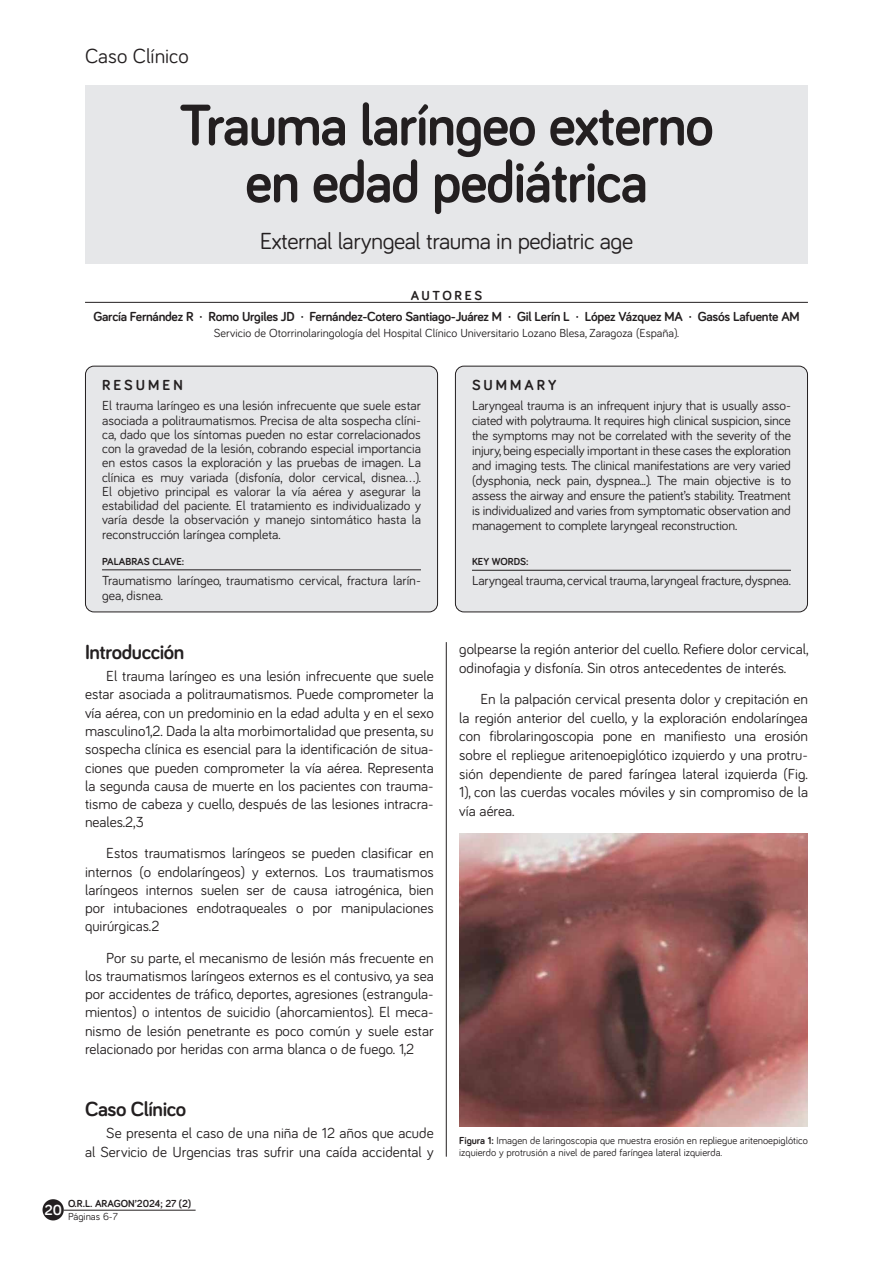
<style>
.page{position:relative;width:893px;height:1263px;background:#fff}
.page>*{position:absolute;margin:0;border:0;box-sizing:border-box;transform-origin:0 0}
.t1{font:700 60px/57px "Bariol";letter-spacing:-.02em;color:#231f20;text-align:center;scale:.96 1}
.t2{font:24px "Bariol";letter-spacing:-.02em;color:#231f20}
.t3{font:700 21px "Bariol";letter-spacing:-.02em;color:#231f20}
.t4{font:21px "Bariol";color:#231f20}
.t5{font:15px/18.3px "Bariol";color:#231f20;text-align:justify}
.t6{font:700 15px "Bariol";letter-spacing:.2em;color:#231f20}
.t7{font:700 15px "Bariol";color:#fff}
.t8{font:13.5px/14.2px "Bariol";letter-spacing:-.01em;color:#231f20;text-align:justify}
.t9{font:700 13.5px/21.3px "Bariol";letter-spacing:-.02em;color:#231f20;text-align:center}
.t10{font:12px "Bariol";color:#231f20}
.t11{font:10.5px/12.6px "Bariol";color:#231f20}
.t12{font:700 10.5px "Bariol";color:#231f20}
.s1{font-weight:700}
</style>
<div class="page">
<div style="left:85px;top:366px;width:353px;height:246px;background:#e6e7e9;border-radius:9px"></div>
<div style="left:85px;top:366px;width:353px;height:246px;border:1px solid #231f20;border-radius:9px"></div>
<div style="left:455px;top:366px;width:352px;height:246px;background:#e6e7e9;border-radius:9px"></div>
<div style="left:455px;top:366px;width:353px;height:246px;border:1px solid #231f20;border-radius:9px"></div>
<div style="left:85px;top:85px;width:723px;height:179px;background:#e6e7e9"></div>
<hr style="left:446px;top:642px;width:1px;height:515px;background:#231f20">
<hr style="left:102px;top:569px;width:319px;height:1px;background:#231f20">
<hr style="left:472px;top:570px;width:319px;height:1px;background:#231f20">
<hr style="left:85px;top:302px;width:723px;height:1px;background:#231f20">
<hr style="left:64px;top:1210px;width:132px;height:1px;background:#231f20">
<div style="left:43px;top:1199px;width:21px;height:21px;background:#231f20;border-radius:50%"></div>
<img style="left:459px;top:833px;width:349px;height:294px">
<h3 class="t4" style="left:85px;top:42px;width:105px">Caso Clínico</h3>
<h1 class="t1" style="left:179px;top:94px;width:558px">Trauma laríngeo externo en edad pediátrica</h1>
<h2 class="t2" style="left:260px;top:224px;width:375px">External laryngeal trauma in pediatric age</h2>
<p class="t9" style="left:93px;top:284px;width:708px">AUTORES<br>García Fernández R · Romo Urgiles JD · Fernández-Cotero Santiago-Juárez M · Gil Lerín L · López Vázquez MA · Gasós Lafuente AM</p>
<p class="t10" style="left:214px;top:325px;width:467px">Servicio de Otorrinolaringología del Hospital Clínico Universitario Lozano Blesa, Zaragoza (España).</p>
<p class="t6" style="left:102px;top:375px;width:82px">RESUMEN</p>
<p class="t6" style="left:472px;top:375px;width:86px">SUMMARY</p>
<p class="t8" style="left:472px;top:398px;width:320px;line-height:15px">Laryngeal trauma is an infrequent injury that is usually asso&shy;ciated with polytrauma. It requires high clinical suspicion, since the symptoms may not be correlated with the severity of the injury, being especially important in these cases the exploration and imaging tests. The clinical manifestations are very varied (dysphonia, neck pain, dyspnea...). The main objective is to assess the airway and ensure the patient’s stability. Treatment is individualized and varies from symptomatic observation and management to complete laryngeal reconstruction.</p>
<p class="t8" style="left:102px;top:398px;width:320px">El trauma laríngeo es una lesión infrecuente que suele estar asociada a politraumatismos. Precisa de alta sospecha clíni&shy;ca, dado que los síntomas pueden no estar correlacionados con la gravedad de la lesión, cobrando especial importancia en estos casos la exploración y las pruebas de imagen. La clínica es muy variada (disfonía, dolor cervical, disnea…).<br>El objetivo principal es valorar la vía aérea y asegurar la estabilidad del paciente. El tratamiento es individualizado y varía desde la observación y manejo sintomático hasta la reconstrucción laríngea completa.</p>
<p class="t8" style="left:102px;top:572px;width:320px;line-height:15px">Traumatismo laríngeo, traumatismo cervical, fractura larín&shy;gea, disnea.</p>
<p class="t8" style="left:472px;top:572px;width:320px">Laryngeal trauma, cervical trauma, laryngeal fracture, dyspnea.</p>
<p class="t12" style="left:102px;top:555px;width:84px">PALABRAS CLAVE:</p>
<p class="t12" style="left:472px;top:555px;width:58px">KEY WORDS:</p>
<h3 class="t3" style="left:85px;top:637px;width:101px">Introducción</h3>
<p class="t5" style="left:85px;top:666px;width:350px;text-indent:21px">El trauma laríngeo es una lesión infrecuente que suele estar asociada a politraumatismos. Puede comprometer la vía aérea, con un predominio en la edad adulta y en el sexo masculino1,2. Dada la alta morbimortalidad que presenta, su sospecha clínica es esencial para la identificación de situa&shy;ciones que pueden comprometer la vía aérea. Representa la segunda causa de muerte en los pacientes con trauma&shy;tismo de cabeza y cuello, después de las lesiones intracra&shy;neales.2,3</p>
<p class="t5" style="left:85px;top:843px;width:350px;text-indent:21px">Estos traumatismos laríngeos se pueden clasificar en internos (o endolaríngeos) y externos. Los traumatismos laríngeos internos suelen ser de causa iatrogénica, bien por intubaciones endotraqueales o por manipulaciones quirúrgicas.2</p>
<p class="t5" style="left:85px;top:947px;width:350px;text-indent:21px">Por su parte, el mecanismo de lesión más frecuente en los traumatismos laríngeos externos es el contusivo, ya sea por accidentes de tráfico, deportes, agresiones (estrangula&shy;mientos) o intentos de suicidio (ahorcamientos). El meca&shy;nismo de lesión penetrante es poco común y suele estar relacionado por heridas con arma blanca o de fuego. 1,2</p>
<h3 class="t3" style="left:85px;top:1094px;width:103px">Caso Clínico</h3>
<p class="t5" style="left:85px;top:1123px;width:350px;text-align:right">Se presenta el caso de una niña de 12 años que acude<br>al Servicio de Urgencias tras sufrir una caída accidental y</p>
<p class="t12" style="left:68px;top:1197px;width:125px">O.R.L. ARAGON’2024; 27 (2)</p>
<p class="t11" style="left:68px;top:1210px;width:51px">Páginas 6-7</p>
<p class="t7" style="left:44px;top:1200px;width:19px">20</p>
<p class="t5" style="left:459px;top:639px;width:351px;line-height:18.8px">golpearse la región anterior del cuello. Refiere dolor cervical, odinofagia y disfonía. Sin otros antecedentes de interés.</p>
<p class="t5" style="left:459px;top:689px;width:350px;line-height:18.8px;text-indent:21px">En la palpación cervical presenta dolor y crepitación en la región anterior del cuello, y la exploración endolaríngea con fibrolaringoscopia pone en manifiesto una erosión sobre el repliegue aritenoepiglótico izquierdo y una protru&shy;sión dependiente de pared faríngea lateral izquierda (Fig.<br>1), con las cuerdas vocales móviles y sin compromiso de la vía aérea.</p>
<p class="t11" style="left:459px;top:1133px;width:350px"><span class="s1">Figura 1:</span> Imagen de laringoscopia que muestra erosión en repliegue aritenoepiglótico izquierdo y protrusión a nivel de pared faríngea lateral izquierda.</p>
</div>
